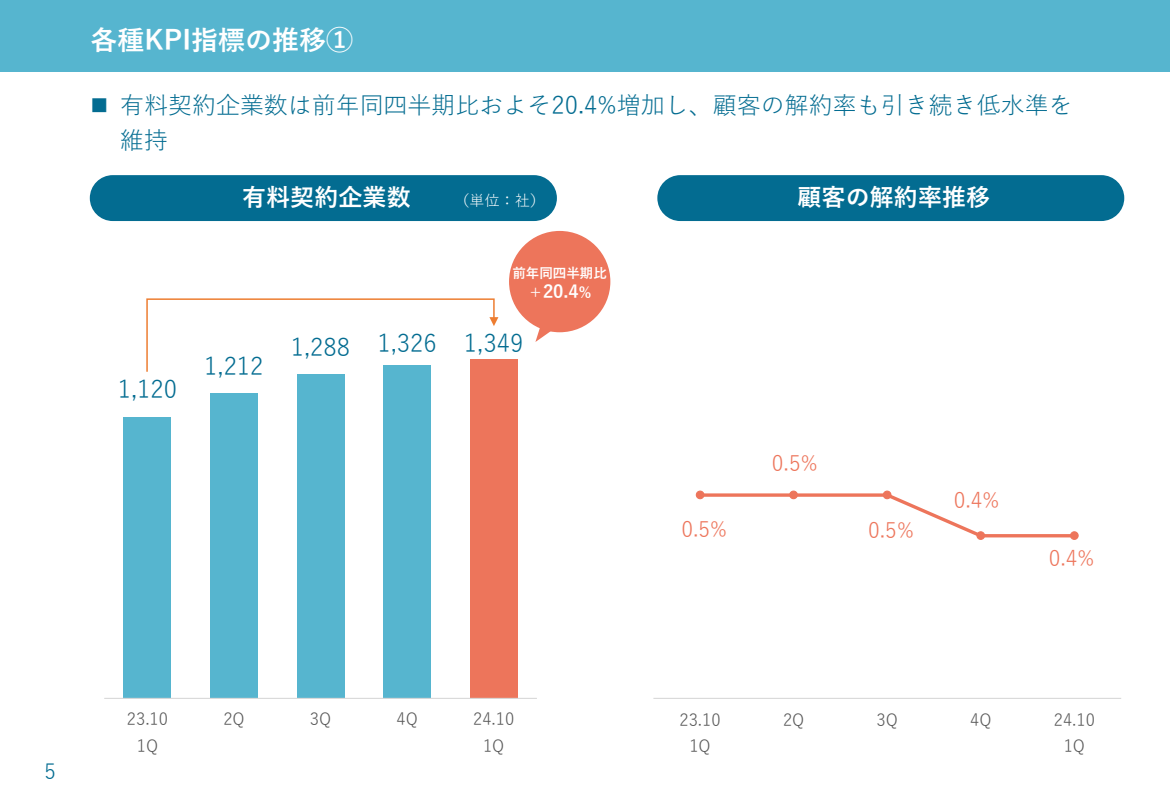
<style>
.page{position:relative;width:1170px;height:810px;background:#fff}
.page>*{position:absolute;margin:0;border:0;box-sizing:border-box;transform-origin:0 0}
.t1{font:700 27px "Yu Gothic";color:#fff}
.t2{font:24px/34.5px "Yu Gothic";color:#036c91}
.t3{font:700 24px "Yu Gothic";letter-spacing:.005em;color:#fff}
.t4{font:21px "Yu Gothic";color:#ed755b}
.t5{font:20.7px "Yu Gothic";color:#036c91}
.t6{font:700 18px "Yu Gothic";color:#fff}
.t7{font:16.5px/26.4px "Yu Gothic";color:#595959;text-align:center}
.t8{font:15px "Yu Gothic";color:#fff}
.t9{font:700 13.5px "Yu Gothic";color:#fff}
.s1{font-size:15px}
</style>
<div class="page">
<div style="left:0;top:0;width:1170px;height:72px;background:#56b5cf"></div>
<div style="left:90px;top:175px;width:467px;height:46px;background:#036c91;border-radius:23px"></div>
<div style="left:657px;top:175px;width:467px;height:46px;background:#036c91;border-radius:23px"></div>
<div style="left:124px;top:417px;width:47px;height:281px;background:#56b5cf"></div>
<div style="left:210px;top:393px;width:48px;height:305px;background:#56b5cf"></div>
<div style="left:297px;top:374px;width:47px;height:324px;background:#56b5cf"></div>
<div style="left:383px;top:365px;width:48px;height:333px;background:#56b5cf"></div>
<div style="left:470px;top:359px;width:48px;height:339px;background:#ed755b"></div>
<hr style="left:104px;top:698px;width:433px;height:1px;background:#d9d9d9">
<div style="left:509px;top:231px;width:101px;height:101px;background:#ed755b;border-radius:50%"></div>
<svg style="left:535px;top:326px;width:25px;height:16px"></svg>
<hr style="left:653px;top:698px;width:468px;height:1px;background:#d9d9d9">
<svg style="left:697px;top:492px;width:373px;height:47px"></svg>
<div style="left:696px;top:491px;width:8px;height:8px;background:#ed755b;border-radius:50%"></div>
<div style="left:696px;top:491px;width:8px;height:8px;border:1px solid #ed755b;border-radius:50%"></div>
<div style="left:790px;top:491px;width:7px;height:8px;background:#ed755b;border-radius:50%"></div>
<div style="left:789px;top:491px;width:9px;height:8px;border:1px solid #ed755b;border-radius:50%"></div>
<div style="left:883px;top:491px;width:8px;height:8px;background:#ed755b;border-radius:50%"></div>
<div style="left:883px;top:491px;width:8px;height:8px;border:1px solid #ed755b;border-radius:50%"></div>
<div style="left:977px;top:532px;width:8px;height:7px;background:#ed755b;border-radius:50%"></div>
<div style="left:976px;top:531px;width:9px;height:9px;border:1px solid #ed755b;border-radius:50%"></div>
<div style="left:1071px;top:532px;width:7px;height:7px;background:#ed755b;border-radius:50%"></div>
<div style="left:1070px;top:531px;width:9px;height:9px;border:1px solid #ed755b;border-radius:50%"></div>
<svg style="left:146px;top:298px;width:352px;height:74px"></svg>
<h2 class="t1" style="left:91px;top:25px;width:264px">各種KPI指標の推移①</h2>
<p class="t2" style="left:120px;top:85px;width:954px;text-indent:-30px">■ 有料契約企業数は前年同四半期比およそ20.4%増加し、顧客の解約率も引き続き低水準を維持</p>
<p class="t3" style="left:242px;top:183px;width:170px">有料契約企業数</p>
<p class="t8" style="left:455px;top:187px;width:92px">（単位：社）</p>
<p class="t3" style="left:797px;top:183px;width:194px">顧客の解約率推移</p>
<p class="t2" style="left:118px;top:369px;width:61px">1,120</p>
<p class="t2" style="left:204px;top:346px;width:61px">1,212</p>
<p class="t9" style="left:512px;top:265px;width:96px">前年同四半期比</p>
<p class="t6" style="left:528px;top:281px;width:65px"><span class="s1">＋</span>20.4<span class="s1">%</span></p>
<p class="t2" style="left:291px;top:327px;width:61px">1,288</p>
<p class="t2" style="left:377px;top:322px;width:61px">1,326</p>
<p class="t2" style="left:464px;top:322px;width:61px">1,349</p>
<p class="t4" style="left:682px;top:510px;width:47px">0.5%</p>
<p class="t4" style="left:772px;top:444px;width:47px">0.5%</p>
<p class="t4" style="left:868px;top:511px;width:47px">0.5%</p>
<p class="t4" style="left:954px;top:481px;width:47px">0.4%</p>
<p class="t4" style="left:1049px;top:539px;width:47px">0.4%</p>
<p class="t5" style="left:45px;top:752px;width:13px">5</p>
<p class="t7" style="left:127px;top:704px;width:43px">23.10<br>1Q</p>
<p class="t7" style="left:223px;top:704px;width:23px">2Q</p>
<p class="t7" style="left:310px;top:704px;width:23px">3Q</p>
<p class="t7" style="left:397px;top:704px;width:23px">4Q</p>
<p class="t7" style="left:473px;top:704px;width:43px">24.10<br>1Q</p>
<p class="t7" style="left:680px;top:704px;width:43px">23.10<br>1Q</p>
<p class="t7" style="left:783px;top:704px;width:23px">2Q</p>
<p class="t7" style="left:877px;top:704px;width:23px">3Q</p>
<p class="t7" style="left:970px;top:704px;width:23px">4Q</p>
<p class="t7" style="left:1054px;top:704px;width:43px">24.10<br>1Q</p>
</div>
